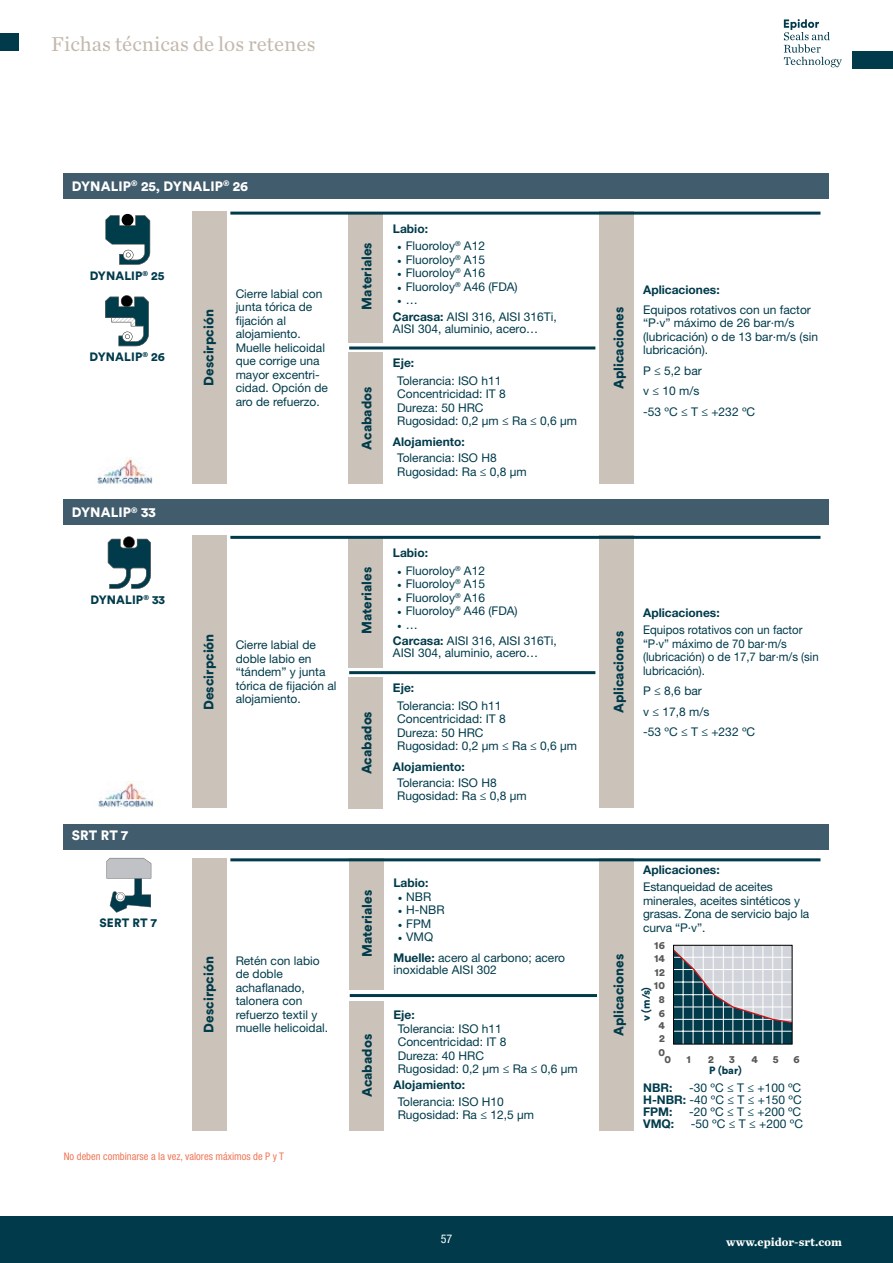
<style>
.page{position:relative;width:893px;height:1263px;background:#fff}
.page>*{position:absolute;margin:0;border:0;box-sizing:border-box;transform-origin:0 0}
.t1{font:21px "Chronicle Text G1";color:#c3b8ac}
.t2{font:900 13.5px "Circular Std";color:#013b4b}
.t3{font:900 13.5px "Circular Std";letter-spacing:.01em;color:#fff}
.t4{font:12px/13.5px "Helvetica Neue LT Std";color:#013b4b}
.t5{font:700 12px "Helvetica Neue LT Std";color:#013b4b}
.t6{font:12px/13.5px "Helvetica Neue LT Std";color:#013b4b;scale:.95 1}
.t7{font:900 12px "Circular Std";letter-spacing:.01em;color:#013b4b}
.t8{font:700 12px "Chronicle Text G1";color:#fff}
.t9{font:12px "Minion Pro";color:#013b4b}
.t10{font:condensed 12px "Helvetica Neue LT Std";color:#fff}
.t11{font:condensed 10.5px "Helvetica Neue LT Std";color:#ef7858}
.t12{font:900 10.5px/13.8px "Circular Std";color:#575756;text-align:justify}
.t13{font:900 10.5px "Circular Std";color:#013b4b}
.s1{font-family:"Minion Pro"}
.s2{font-family:"Helvetica Neue LT Std"}
.s3{font-weight:700}
</style>
<div class="page">
<svg style="left:784px;top:19px;width:58px;height:48px"></svg>
<div style="left:0;top:1216px;width:893px;height:47px;background:#013b4b"></div>
<div style="left:0;top:34px;width:19px;height:17px;background:#013b4b"></div>
<div style="left:852px;top:51px;width:41px;height:17px;background:#013b4b"></div>
<img style="left:98px;top:781px;width:56px;height:26px">
<img style="left:97px;top:457px;width:56px;height:27px">
<div style="left:349px;top:537px;width:34px;height:131px;background:#cbc3b9"></div>
<div style="left:349px;top:677px;width:34px;height:131px;background:#cbc3b9"></div>
<hr style="left:349px;top:671px;width:246px;height:3px;background:#013b4b">
<div style="left:349px;top:858px;width:34px;height:132px;background:#cbc3b9"></div>
<div style="left:349px;top:1001px;width:34px;height:129px;background:#cbc3b9"></div>
<hr style="left:350px;top:994px;width:247px;height:3px;background:#013b4b">
<div style="left:64px;top:174px;width:765px;height:25px;background:#415c6c"></div>
<div style="left:64px;top:499px;width:765px;height:26px;background:#415c6c"></div>
<div style="left:64px;top:824px;width:765px;height:25px;background:#415c6c"></div>
<div style="left:600px;top:212px;width:34px;height:272px;background:#cbc3b9"></div>
<div style="left:600px;top:536px;width:34px;height:272px;background:#cbc3b9"></div>
<div style="left:600px;top:859px;width:34px;height:272px;background:#cbc3b9"></div>
<div style="left:349px;top:212px;width:34px;height:131px;background:#cbc3b9"></div>
<div style="left:349px;top:353px;width:34px;height:131px;background:#cbc3b9"></div>
<hr style="left:230px;top:212px;width:590px;height:3px;background:#013b4b">
<hr style="left:230px;top:536px;width:590px;height:3px;background:#013b4b">
<hr style="left:230px;top:858px;width:590px;height:3px;background:#013b4b">
<div style="left:192px;top:211px;width:34px;height:273px;background:#cbc3b9"></div>
<div style="left:192px;top:536px;width:34px;height:272px;background:#cbc3b9"></div>
<div style="left:192px;top:858px;width:34px;height:272px;background:#cbc3b9"></div>
<hr style="left:349px;top:346px;width:246px;height:3px;background:#013b4b">
<svg style="left:105px;top:214px;width:45px;height:51px"></svg>
<svg style="left:105px;top:296px;width:44px;height:51px"></svg>
<div style="left:121px;top:296px;width:11px;height:11px;background:#010202;border-radius:50%"></div>
<svg style="left:108px;top:536px;width:43px;height:53px"></svg>
<svg style="left:107px;top:858px;width:44px;height:54px"></svg>
<svg style="left:675px;top:945px;width:118px;height:99px;background:#8c9fa8"></svg>
<div style="left:673px;top:945px;width:119px;height:99px;border:1px solid #000"></div>
<h1 class="t1" style="left:51px;top:28px;width:266px">Fichas técnicas de los retenes</h1>
<p class="t3" style="left:72px;top:177px;width:178px">DYNALIP<sup>®</sup> 25, DYNALIP<sup>®</sup> 26</p>
<p class="t7" style="left:90px;top:268px;width:76px">DYNALIP<sup>®</sup> 25</p>
<p class="t7" style="left:90px;top:349px;width:77px">DYNALIP<sup>®</sup> 26</p>
<p class="t2" style="left:200px;top:386px;width:78px;rotate:-90deg">Descirpción</p>
<p class="t4" style="left:236px;top:287px;width:94px">Cierre labial con junta tórica de fijación al alojamiento.<br>Muelle helicoidal que corrige una mayor excentri&shy;cidad. Opción de aro de refuerzo.</p>
<p class="t3" style="left:72px;top:503px;width:86px">DYNALIP<sup>®</sup> 33</p>
<p class="t7" style="left:90px;top:592px;width:76px">DYNALIP<sup>®</sup> 33</p>
<p class="t2" style="left:200px;top:710px;width:78px;rotate:-90deg">Descirpción</p>
<p class="t4" style="left:236px;top:638px;width:102px">Cierre labial de doble labio en “tándem” y junta tórica de fijación al alojamiento.</p>
<p class="t3" style="left:72px;top:827px;width:58px">SRT RT 7</p>
<p class="t7" style="left:100px;top:915px;width:59px">SERT RT 7</p>
<p class="t2" style="left:200px;top:1032px;width:78px;rotate:-90deg">Descirpción</p>
<p class="t4" style="left:236px;top:954px;width:94px">Retén con labio de doble achaflanado, talonera con refuerzo textil y muelle helicoidal.</p>
<p class="t11" style="left:64px;top:1150px;width:222px">No deben combinarse a la vez, valores máximos de P y T</p>
<p class="t2" style="left:358px;top:310px;width:69px;rotate:-90deg">Materiales</p>
<p class="t2" style="left:358px;top:450px;width:65px;rotate:-90deg">Acabados</p>
<p class="t5" style="left:393px;top:221px;width:37px">Labio:</p>
<p class="t4" style="left:397px;top:239px;width:89px"><span class="s1">•</span> Fluoroloy<sup>®</sup> A12</p>
<p class="t4" style="left:397px;top:253px;width:89px"><span class="s1">•</span> Fluoroloy<sup>®</sup> A15</p>
<p class="t4" style="left:397px;top:266px;width:89px"><span class="s1">•</span> Fluoroloy<sup>®</sup> A16</p>
<p class="t4" style="left:397px;top:280px;width:122px"><span class="s1">•</span> Fluoroloy<sup>®</sup> A46 (FDA)</p>
<p class="t9" style="left:397px;top:292px;width:22px">• <span class="s2">…</span></p>
<p class="t4" style="left:393px;top:310px;width:165px;line-height:12px"><span class="s3">Carcasa:</span> AISI 316, AISI 316Ti,<br>AISI 304, aluminio, acero…</p>
<p class="t5" style="left:393px;top:355px;width:23px">Eje:</p>
<p class="t4" style="left:397px;top:374px;width:181px">Tolerancia: ISO h11<br>Concentricidad: IT 8<br>Dureza: 50 HRC<br>Rugosidad: 0,2 µm ≤ Ra ≤ 0,6 µm</p>
<p class="t5" style="left:393px;top:434px;width:73px">Alojamiento:</p>
<p class="t4" style="left:397px;top:451px;width:131px">Tolerancia: ISO H8<br>Rugosidad: Ra ≤ 0,8 µm</p>
<p class="t2" style="left:358px;top:634px;width:69px;rotate:-90deg">Materiales</p>
<p class="t2" style="left:358px;top:774px;width:65px;rotate:-90deg">Acabados</p>
<p class="t5" style="left:393px;top:545px;width:37px">Labio:</p>
<p class="t4" style="left:397px;top:564px;width:89px"><span class="s1">•</span> Fluoroloy<sup>®</sup> A12</p>
<p class="t4" style="left:397px;top:577px;width:89px"><span class="s1">•</span> Fluoroloy<sup>®</sup> A15</p>
<p class="t4" style="left:397px;top:591px;width:89px"><span class="s1">•</span> Fluoroloy<sup>®</sup> A16</p>
<p class="t4" style="left:397px;top:604px;width:122px"><span class="s1">•</span> Fluoroloy<sup>®</sup> A46 (FDA)</p>
<p class="t9" style="left:397px;top:617px;width:22px">• <span class="s2">…</span></p>
<p class="t4" style="left:393px;top:635px;width:165px;line-height:12px"><span class="s3">Carcasa:</span> AISI 316, AISI 316Ti,<br>AISI 304, aluminio, acero…</p>
<p class="t5" style="left:393px;top:680px;width:23px">Eje:</p>
<p class="t4" style="left:397px;top:698px;width:181px">Tolerancia: ISO h11<br>Concentricidad: IT 8<br>Dureza: 50 HRC<br>Rugosidad: 0,2 µm ≤ Ra ≤ 0,6 µm</p>
<p class="t5" style="left:393px;top:759px;width:73px">Alojamiento:</p>
<p class="t4" style="left:397px;top:776px;width:131px">Tolerancia: ISO H8<br>Rugosidad: Ra ≤ 0,8 µm</p>
<p class="t2" style="left:358px;top:957px;width:69px;rotate:-90deg">Materiales</p>
<p class="t2" style="left:358px;top:1097px;width:65px;rotate:-90deg">Acabados</p>
<p class="t5" style="left:393px;top:876px;width:37px">Labio:</p>
<p class="t4" style="left:398px;top:890px;width:35px"><span class="s1">•</span> NBR</p>
<p class="t4" style="left:398px;top:903px;width:48px"><span class="s1">•</span> H-NBR</p>
<p class="t4" style="left:398px;top:917px;width:35px"><span class="s1">•</span> FPM</p>
<p class="t4" style="left:393px;top:927px;width:173px;line-height:20.5px;text-indent:4px"><span class="s1">•</span> VMQ<br><span class="s3">Muelle:</span> acero al carbono; acero</p>
<p class="t4" style="left:393px;top:963px;width:105px">inoxidable AISI 302</p>
<p class="t5" style="left:393px;top:1007px;width:23px">Eje:</p>
<p class="t4" style="left:398px;top:1021px;width:181px">Tolerancia: ISO h11<br>Concentricidad: IT 8<br>Dureza: 40 HRC<br>Rugosidad: 0,2 µm ≤ Ra ≤ 0,6 µm</p>
<p class="t5" style="left:393px;top:1077px;width:73px">Alojamiento:</p>
<p class="t4" style="left:398px;top:1094px;width:138px">Tolerancia: ISO H10<br>Rugosidad: Ra ≤ 12,5 µm</p>
<p class="t2" style="left:610px;top:389px;width:84px;rotate:-90deg">Aplicaciones</p>
<p class="t5" style="left:643px;top:282px;width:78px">Aplicaciones:</p>
<p class="t4" style="left:643px;top:302px;width:176px">Equipos rotativos con un factor “P·v” máximo de 26 bar·m/s (lubricación) o de 13 bar·m/s (sin lubricación).</p>
<p class="t4" style="left:643px;top:360px;width:114px;line-height:20.5px">P ≤ 5,2 bar<br>v ≤ 10 m/s<br>-53 ºC ≤ T ≤ +232 ºC</p>
<p class="t2" style="left:610px;top:713px;width:84px;rotate:-90deg">Aplicaciones</p>
<p class="t5" style="left:643px;top:605px;width:78px">Aplicaciones:</p>
<p class="t6" style="left:643px;top:623px;width:186px">Equipos rotativos con un factor “P·v” máximo de 70 bar·m/s (lubricación) o de 17,7 bar·m/s (sin lubricación).</p>
<p class="t4" style="left:643px;top:681px;width:114px;line-height:20.5px">P ≤ 8,6 bar<br>v ≤ 17,8 m/s<br>-53 ºC ≤ T ≤ +232 ºC</p>
<p class="t2" style="left:610px;top:1036px;width:84px;rotate:-90deg">Aplicaciones</p>
<p class="t5" style="left:643px;top:862px;width:78px">Aplicaciones:</p>
<p class="t4" style="left:643px;top:880px;width:168px">Estanqueidad de aceites minerales, aceites sintéticos y grasas. Zona de servicio bajo la curva “P·v”.</p>
<p class="t12" style="left:654px;top:938px;width:12px">16<br>14<br>12</p>
<p class="t12" style="left:654px;top:978px;width:13px">10</p>
<p class="t13" style="left:639px;top:1021px;width:36px;rotate:-90deg">v (m/s)</p>
<p class="t12" style="left:659px;top:992px;width:8px">8</p>
<p class="t12" style="left:659px;top:1006px;width:8px">6</p>
<p class="t12" style="left:659px;top:1018px;width:8px">4</p>
<p class="t12" style="left:659px;top:1031px;width:7px">2</p>
<p class="t12" style="left:658px;top:1045px;width:8px">0</p>
<p class="t12" style="left:665px;top:1052px;width:8px">0</p>
<p class="t12" style="left:686px;top:1052px;width:6px">1</p>
<p class="t12" style="left:708px;top:1052px;width:7px">2</p>
<p class="t12" style="left:729px;top:1052px;width:7px">3</p>
<p class="t12" style="left:751px;top:1052px;width:8px">4</p>
<p class="t12" style="left:773px;top:1052px;width:7px">5</p>
<p class="t12" style="left:793px;top:1052px;width:8px">6</p>
<p class="t13" style="left:709px;top:1063px;width:34px">P (bar)</p>
<p class="t4" style="left:643px;top:1081px;width:160px;line-height:12px;text-align:justify;text-indent:46px">-30 ºC ≤ T ≤ +100 ºC <span class="s3">H-NBR:</span> -40 ºC ≤ T ≤ +150 ºC <span class="s3">FPM:</span></p>
<p class="t5" style="left:643px;top:1080px;width:31px">NBR:</p>
<p class="t4" style="left:689px;top:1104px;width:114px">-20 ºC ≤ T ≤ +200 ºC</p>
<p class="t5" style="left:643px;top:1116px;width:33px">VMQ:</p>
<p class="t4" style="left:691px;top:1116px;width:114px">-50 ºC ≤ T ≤ +200 ºC</p>
<p class="t10" style="left:441px;top:1232px;width:13px">57</p>
<p class="t8" style="left:726px;top:1232px;width:117px">www.epidor-srt.com</p>
</div>
